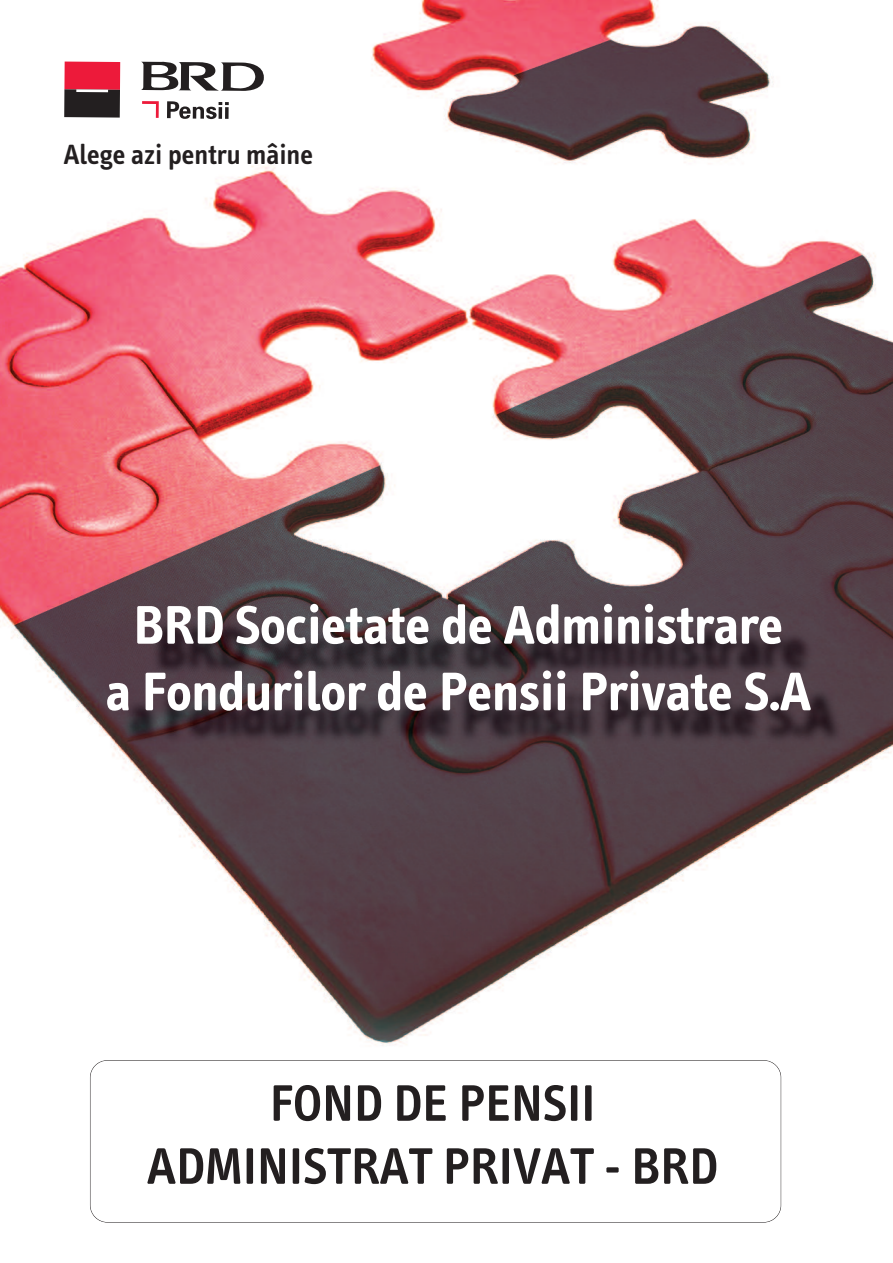
<style>
.page{position:relative;width:893px;height:1263px;background:#fff}
.page>*{position:absolute;margin:0;border:0;box-sizing:border-box;transform-origin:0 0}
.t1{font:700 55.5px/66.6px "Info Text";color:#fff;text-align:center}
.t2{font:600 52.5px/63px "Info Text";color:#231f20;text-align:center}
.t3{font:600 28.5px "Info Text";color:#231f20}
</style>
<div class="page">
<img style="left:0;top:0;width:893px;height:1085px">
<div style="left:90px;top:1060px;width:691px;height:162px;border:1px solid #231f20;border-radius:17px"></div>
<svg style="left:64px;top:62px;width:56px;height:56px;background:#8c2132"></svg>
<hr style="left:76px;top:89px;width:32px;height:3px;background:#fff">
<svg style="left:142px;top:101px;width:17px;height:17px"></svg>
<svg style="left:140px;top:61px;width:124px;height:30px"></svg>
<svg style="left:167px;top:101px;width:62px;height:18px"></svg>
<img style="left:53px;top:609px;width:840px;height:174px">
<p class="t3" style="left:64px;top:143px;width:251px">Alege azi pentru mâine</p>
<p class="t1" style="left:106px;top:596px;width:707px">BRD Societate de Administrare<br>a Fondurilor de Pensii Private S.A</p>
<p class="t2" style="left:147px;top:1076px;width:572px">FOND DE PENSII<br>ADMINISTRAT PRIVAT - BRD</p>
</div>
